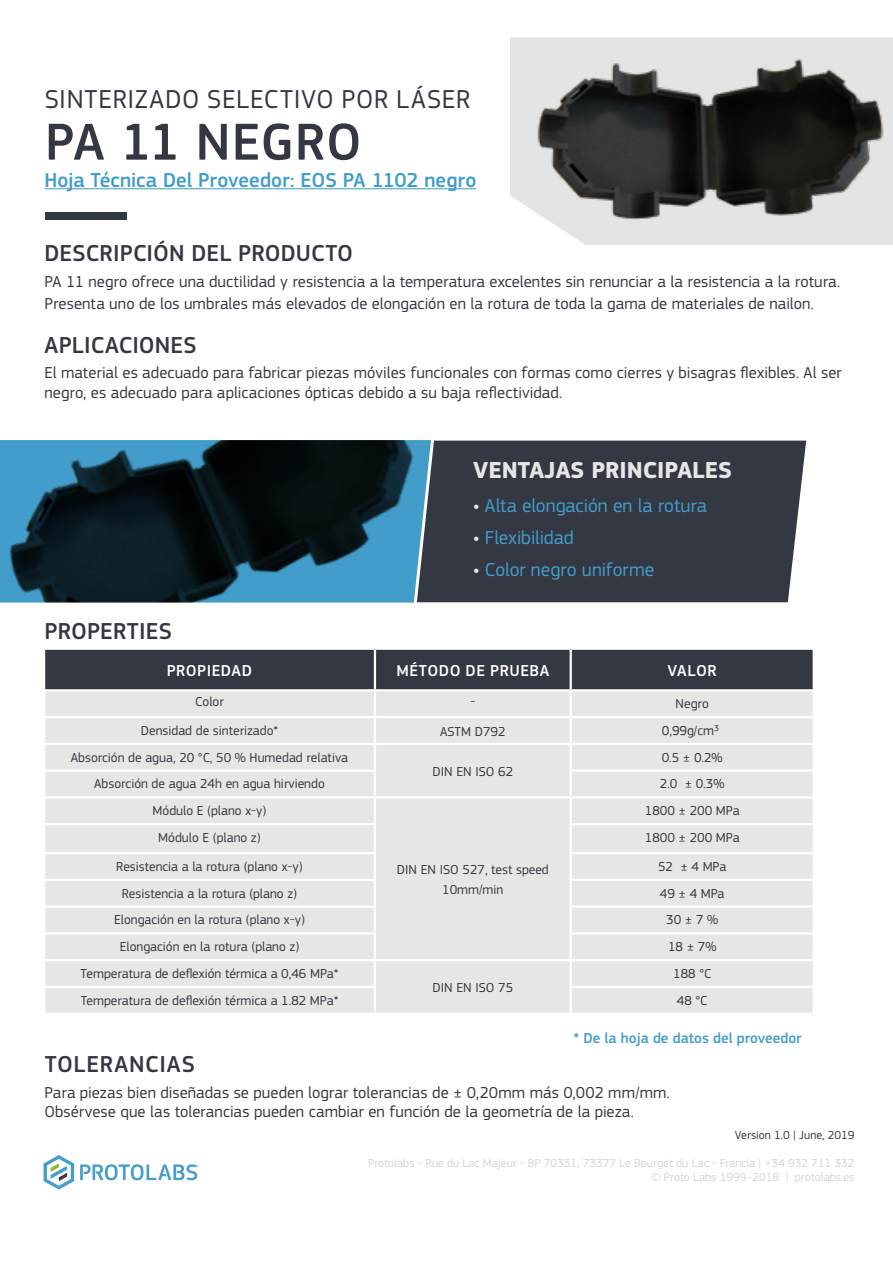
<style>
.page{position:relative;width:893px;height:1263px;background:#fff}
.page>*{position:absolute;margin:0;border:0;box-sizing:border-box;transform-origin:0 0}
.t1{font:500 54px "PF Square Sans Pro";letter-spacing:.005em;color:#343842}
.t2{font:27px "PF Square Sans Pro";letter-spacing:.025em;color:#343842}
.t3{font:500 24px "PF Square Sans Pro";letter-spacing:.01em;color:#343842}
.t4{font:700 24px "PF Square Sans Pro";color:#e5e7e5}
.t5{font:500 24px "PF Square Sans Pro";letter-spacing:.03em;color:#343842}
.t6{font:500 21px "PF Square Sans Pro";color:#3f9dcb}
.t7{font:19.5px "PF Square Sans Pro";color:#429dca}
.t8{font:16.5px/19.5px "PF Square Sans Pro";letter-spacing:.005em;color:#343842}
.t9{font:500 16.5px "PF Square Sans Pro";letter-spacing:.03em;color:#fff}
.t10{font:500 15px "PF Square Sans Pro";color:#429dca}
.t11{font:13.5px/19.5px "PF Square Sans Pro";color:#343842;text-align:center}
.t12{font:13.5px "PF Square Sans Pro";color:#343741}
.t13{font:12px/14.4px "PF Square Sans Pro";color:#d3d4d3;text-align:right}
.t14{font:12px "PF Square Sans Pro";color:#343842}
.s1{font-weight:500;color:#e5e7e5}
</style>
<div class="page">
<div style="left:45px;top:650px;width:768px;height:39px;background:#343842"></div>
<div style="left:45px;top:691px;width:768px;height:321px;background:#e5e7e5"></div>
<hr style="left:374px;top:650px;width:2px;height:39px;background:#fff">
<hr style="left:570px;top:650px;width:2px;height:39px;background:#fff">
<hr style="left:374px;top:691px;width:2px;height:25px;background:#fff">
<hr style="left:570px;top:691px;width:2px;height:25px;background:#fff">
<hr style="left:43px;top:716px;width:332px;height:2px;background:#fff">
<hr style="left:375px;top:716px;width:196px;height:2px;background:#fff">
<hr style="left:374px;top:718px;width:2px;height:25px;background:#fff">
<hr style="left:571px;top:716px;width:244px;height:2px;background:#fff">
<hr style="left:570px;top:718px;width:2px;height:25px;background:#fff">
<hr style="left:43px;top:743px;width:332px;height:2px;background:#fff">
<hr style="left:375px;top:743px;width:196px;height:2px;background:#fff">
<hr style="left:374px;top:745px;width:2px;height:24px;background:#fff">
<hr style="left:571px;top:743px;width:244px;height:2px;background:#fff">
<hr style="left:570px;top:745px;width:2px;height:24px;background:#fff">
<hr style="left:43px;top:769px;width:333px;height:3px;background:#fff">
<hr style="left:374px;top:772px;width:2px;height:24px;background:#fff">
<hr style="left:570px;top:769px;width:245px;height:3px;background:#fff">
<hr style="left:570px;top:772px;width:2px;height:24px;background:#fff">
<hr style="left:43px;top:796px;width:332px;height:2px;background:#fff">
<hr style="left:375px;top:796px;width:196px;height:2px;background:#fff">
<hr style="left:374px;top:798px;width:2px;height:25px;background:#fff">
<hr style="left:571px;top:796px;width:244px;height:2px;background:#fff">
<hr style="left:570px;top:798px;width:2px;height:25px;background:#fff">
<hr style="left:43px;top:823px;width:333px;height:2px;background:#fff">
<hr style="left:374px;top:825px;width:2px;height:27px;background:#fff">
<hr style="left:570px;top:823px;width:245px;height:2px;background:#fff">
<hr style="left:570px;top:825px;width:2px;height:27px;background:#fff">
<hr style="left:43px;top:852px;width:333px;height:2px;background:#fff">
<hr style="left:374px;top:854px;width:2px;height:25px;background:#fff">
<hr style="left:570px;top:852px;width:245px;height:2px;background:#fff">
<hr style="left:570px;top:854px;width:2px;height:25px;background:#fff">
<hr style="left:43px;top:879px;width:333px;height:2px;background:#fff">
<hr style="left:374px;top:881px;width:2px;height:24px;background:#fff">
<hr style="left:570px;top:879px;width:245px;height:2px;background:#fff">
<hr style="left:570px;top:881px;width:2px;height:24px;background:#fff">
<hr style="left:43px;top:905px;width:333px;height:3px;background:#fff">
<hr style="left:374px;top:908px;width:2px;height:24px;background:#fff">
<hr style="left:570px;top:905px;width:245px;height:3px;background:#fff">
<hr style="left:570px;top:908px;width:2px;height:24px;background:#fff">
<hr style="left:43px;top:932px;width:333px;height:2px;background:#fff">
<hr style="left:374px;top:934px;width:2px;height:25px;background:#fff">
<hr style="left:570px;top:932px;width:245px;height:2px;background:#fff">
<hr style="left:570px;top:934px;width:2px;height:25px;background:#fff">
<hr style="left:43px;top:959px;width:332px;height:2px;background:#fff">
<hr style="left:375px;top:959px;width:196px;height:2px;background:#fff">
<hr style="left:374px;top:961px;width:2px;height:25px;background:#fff">
<hr style="left:571px;top:959px;width:244px;height:2px;background:#fff">
<hr style="left:570px;top:961px;width:2px;height:25px;background:#fff">
<hr style="left:43px;top:986px;width:333px;height:2px;background:#fff">
<hr style="left:374px;top:988px;width:2px;height:24px;background:#fff">
<hr style="left:570px;top:986px;width:245px;height:2px;background:#fff">
<hr style="left:570px;top:988px;width:2px;height:24px;background:#fff">
<div style="left:45px;top:212px;width:81px;height:7px;background:#343842"></div>
<div style="left:436px;top:441px;width:370px;height:161px;background:#343842"></div>
<svg style="left:0;top:440px;width:436px;height:163px;background:#1d4052"></svg>
<hr style="left:44px;top:188px;width:432px;height:1px;background:#3f9dcb">
<svg style="left:80px;top:1164px;width:119px;height:16px"></svg>
<svg style="left:44px;top:1155px;width:30px;height:34px"></svg>
<img style="left:510px;top:37px;width:383px;height:208px">
<h2 class="t2" style="left:45px;top:83px;width:427px">SINTERIZADO SELECTIVO POR LÁSER</h2>
<h1 class="t1" style="left:45px;top:110px;width:318px">PA 11 NEGRO</h1>
<p class="t6" style="left:44px;top:167px;width:433px">Hoja Técnica Del Proveedor: EOS PA 1102 negro</p>
<h3 class="t3" style="left:44px;top:239px;width:310px">DESCRIPCIÓN DEL PRODUCTO</h3>
<p class="t8" style="left:44px;top:271px;width:797px;line-height:21.6px">PA 11 negro ofrece una ductilidad y resistencia a la temperatura excelentes sin renunciar a la resistencia a la rotura.<br>Presenta uno de los umbrales más elevados de elongación en la rotura de toda la gama de materiales de nailon.</p>
<h3 class="t3" style="left:44px;top:331px;width:154px">APLICACIONES</h3>
<p class="t8" style="left:44px;top:363px;width:799px">El material es adecuado para fabricar piezas móviles funcionales con formas como cierres y bisagras flexibles. Al ser negro, es adecuado para aplicaciones ópticas debido a su baja reflectividad.</p>
<h3 class="t3" style="left:44px;top:617px;width:129px">PROPERTIES</h3>
<h3 class="t4" style="left:473px;top:455px;width:260px">VENTAJAS PRINCIPALES</h3>
<p class="t7" style="left:473px;top:494px;width:235px"><span class="s1">•</span> Alta elongación en la rotura</p>
<p class="t7" style="left:473px;top:526px;width:102px"><span class="s1">•</span> Flexibilidad</p>
<p class="t7" style="left:473px;top:558px;width:183px"><span class="s1">•</span> Color negro uniforme</p>
<p class="t9" style="left:167px;top:661px;width:87px">PROPIEDAD</p>
<p class="t9" style="left:396px;top:661px;width:155px">MÉTODO DE PRUEBA</p>
<p class="t9" style="left:668px;top:661px;width:51px">VALOR</p>
<p class="t11" style="left:195px;top:692px;width:30px">Color</p>
<p class="t11" style="left:470px;top:692px;width:6px">-</p>
<p class="t11" style="left:676px;top:694px;width:35px">Negro</p>
<p class="t11" style="left:141px;top:721px;width:139px">Densidad de sinterizado*</p>
<p class="t11" style="left:440px;top:721px;width:67px">ASTM D792</p>
<p class="t12" style="left:662px;top:723px;width:59px">0,99g/cm<sup>3</sup></p>
<p class="t11" style="left:71px;top:747px;width:279px">Absorción de agua, 20 °C, 50 % Humedad relativa</p>
<p class="t11" style="left:432px;top:761px;width:82px">DIN EN ISO 62</p>
<p class="t11" style="left:662px;top:748px;width:62px">0.5 ± 0.2%</p>
<p class="t11" style="left:94px;top:774px;width:232px">Absorción de agua 24h en agua hirviendo</p>
<p class="t11" style="left:660px;top:774px;width:66px">2.0 ± 0.3%</p>
<p class="t11" style="left:153px;top:801px;width:115px">Módulo E (plano x-y)</p>
<p class="t11" style="left:645px;top:801px;width:96px">1800 ± 200 MPa</p>
<p class="t11" style="left:158px;top:828px;width:104px">Módulo E (plano z)</p>
<p class="t11" style="left:645px;top:828px;width:96px">1800 ± 200 MPa</p>
<p class="t11" style="left:116px;top:857px;width:188px">Resistencia a la rotura (plano x-y)</p>
<p class="t11" style="left:658px;top:857px;width:70px">52 ± 4 MPa</p>
<p class="t11" style="left:122px;top:883px;width:177px">Resistencia a la rotura (plano z)</p>
<p class="t11" style="left:660px;top:883px;width:66px">49 ± 4 MPa</p>
<p class="t11" style="left:114px;top:910px;width:192px">Elongación en la rotura (plano x-y)</p>
<p class="t11" style="left:666px;top:910px;width:54px">30 ± 7 %</p>
<p class="t11" style="left:120px;top:937px;width:181px">Elongación en la rotura (plano z)</p>
<p class="t11" style="left:668px;top:937px;width:50px">18 ± 7%</p>
<p class="t11" style="left:81px;top:964px;width:259px">Temperatura de deflexión térmica a 0,46 MPa*</p>
<p class="t11" style="left:432px;top:978px;width:82px">DIN EN ISO 75</p>
<p class="t11" style="left:397px;top:860px;width:153px">DIN EN ISO 527, test speed<br>10mm/min</p>
<p class="t11" style="left:673px;top:964px;width:40px">188 °C</p>
<p class="t11" style="left:81px;top:990px;width:259px">Temperatura de deflexión térmica a 1.82 MPa*</p>
<p class="t11" style="left:677px;top:990px;width:32px">48 °C</p>
<p class="t10" style="left:573px;top:1029px;width:230px">* De la hoja de datos del proveedor</p>
<h3 class="t5" style="left:45px;top:1050px;width:152px">TOLERANCIAS</h3>
<p class="t8" style="left:44px;top:1082px;width:627px">Para piezas bien diseñadas se pueden lograr tolerancias de ± 0,20mm más 0,002 mm/mm.<br>Obsérvese que las tolerancias pueden cambiar en función de la geometría de la pieza.</p>
<p class="t14" style="left:735px;top:1128px;width:121px">Version 1.0 | June, 2019</p>
<p class="t13" style="left:368px;top:1155px;width:488px">Protolabs - Rue du Lac Majeur - BP 70331, 73377 Le Bourget du Lac - Francia | +34 932 711 332 © Proto Labs 1999–2018 | protolabs.es</p>
</div>
